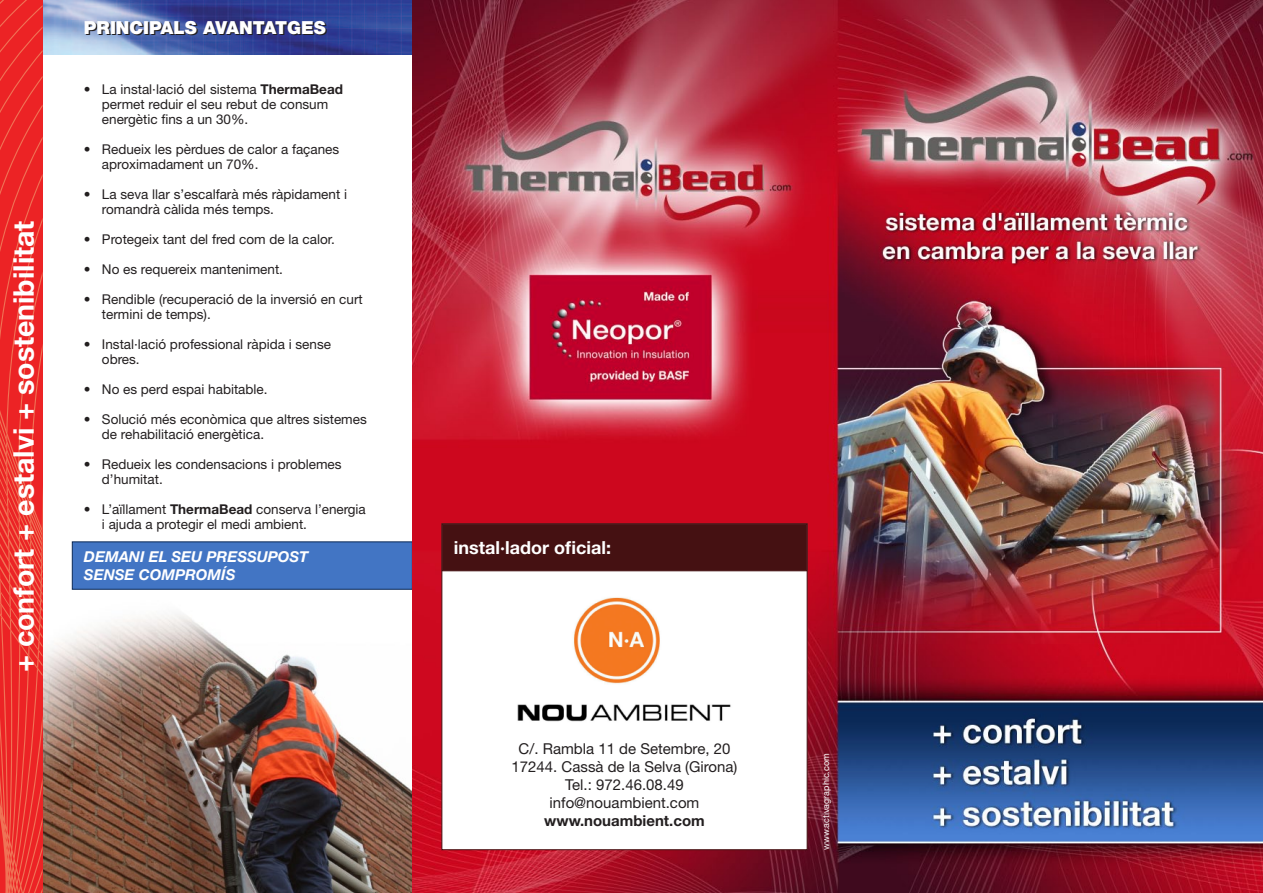
<style>
.page{position:relative;width:1263px;height:893px;background:#fff}
.page>*{position:absolute;margin:0;border:0;box-sizing:border-box;transform-origin:0 0}
.t1{font:700 28.5px "Helvetica Neue LT Std";color:#fff}
.t2{font:700 18px "Helvetica Neue LT Std";color:#fff}
.t3{font:900 18px "Helvetica Neue LT Std";color:#fff}
.t4{font:15px "Helvetica Neue LT Std";color:#231f20}
.t5{font:italic 700 15px "Helvetica Neue LT Std";color:#fff}
.t6{font:700 15px "Helvetica Neue LT Std";color:#231f20}
.t7{font:13.5px/15px "Helvetica Neue LT Std";color:#231f20}
.t8{font:9px "Helvetica Neue LT Std";color:#fff}
.s1{font-weight:700}
</style>
<div class="page">
<img style="left:43px;top:614px;width:369px;height:279px">
<img style="left:43px;top:0;width:369px;height:54px">
<svg style="left:0;top:0;width:43px;height:893px;background:#ec302d"></svg>
<div style="left:72px;top:541px;width:341px;height:49px;background:#4275c4;border:1px solid #0a2957"></div>
<img style="left:412px;top:0;width:851px;height:893px">
<div style="left:441px;top:523px;width:366px;height:327px;background:#fff;border:1px solid #451112"></div>
<div style="left:442px;top:524px;width:365px;height:47px;background:#451112;border:1px solid #451112"></div>
<img style="left:517px;top:597px;width:214px;height:125px">
<p class="t1" style="left:6px;top:672px;width:453px;rotate:-90deg">+ confort + estalvi + sostenibilitat</p>
<p class="t3" style="left:84px;top:17px;width:243px">PRINCIPALS AVANTATGES</p>
<p class="t7" style="left:84px;top:81px;width:261px">• La instal·lació del sistema <span class="s1">ThermaBead</span></p>
<p class="t7" style="left:102px;top:96px;width:228px">permet reduir el seu rebut de consum energètic fins a un 30%.</p>
<p class="t7" style="left:84px;top:141px;width:257px">• Redueix les pèrdues de calor a façanes</p>
<p class="t7" style="left:102px;top:156px;width:158px">aproximadament un 70%.</p>
<p class="t7" style="left:84px;top:186px;width:265px">• La seva llar s’escalfarà més ràpidament i</p>
<p class="t7" style="left:102px;top:201px;width:174px">romandrà càlida més temps.</p>
<p class="t7" style="left:84px;top:231px;width:252px">• Protegeix tant del fred com de la calor.</p>
<p class="t7" style="left:84px;top:261px;width:201px">• No es requereix manteniment.</p>
<p class="t7" style="left:84px;top:291px;width:280px">• Rendible (recuperació de la inversió en curt</p>
<p class="t7" style="left:102px;top:306px;width:110px">termini de temps).</p>
<p class="t7" style="left:84px;top:336px;width:249px">• Instal·lació professional ràpida i sense</p>
<p class="t7" style="left:102px;top:351px;width:39px">obres.</p>
<p class="t7" style="left:84px;top:381px;width:185px">• No es perd espai habitable.</p>
<p class="t7" style="left:84px;top:411px;width:284px">• Solució més econòmica que altres sistemes</p>
<p class="t7" style="left:102px;top:426px;width:164px">de rehabilitació energètica.</p>
<p class="t7" style="left:84px;top:456px;width:259px">• Redueix les condensacions i problemes</p>
<p class="t7" style="left:102px;top:471px;width:62px">d’humitat.</p>
<p class="t7" style="left:84px;top:501px;width:283px">• L’aïllament <span class="s1">ThermaBead</span> conserva l’energia</p>
<p class="t7" style="left:102px;top:516px;width:207px">i ajuda a protegir el medi ambient.</p>
<p class="t5" style="left:84px;top:547px;width:226px">DEMANI EL SEU PRESSUPOST</p>
<p class="t5" style="left:84px;top:565px;width:153px">SENSE COMPROMÍS</p>
<p class="t2" style="left:454px;top:537px;width:159px">instal·lador oficial:</p>
<p class="t4" style="left:519px;top:739px;width:213px">C/. Rambla 11 de Setembre, 20</p>
<p class="t4" style="left:512px;top:757px;width:227px">17244. Cassà de la Selva (Girona)</p>
<p class="t4" style="left:565px;top:775px;width:120px">Tel.: 972.46.08.49</p>
<p class="t4" style="left:550px;top:793px;width:151px">info@nouambient.com</p>
<p class="t6" style="left:544px;top:811px;width:162px">www.nouambient.com</p>
<p class="t8" style="left:821px;top:850px;width:98px;rotate:-90deg">www.activagraphic.com</p>
</div>
